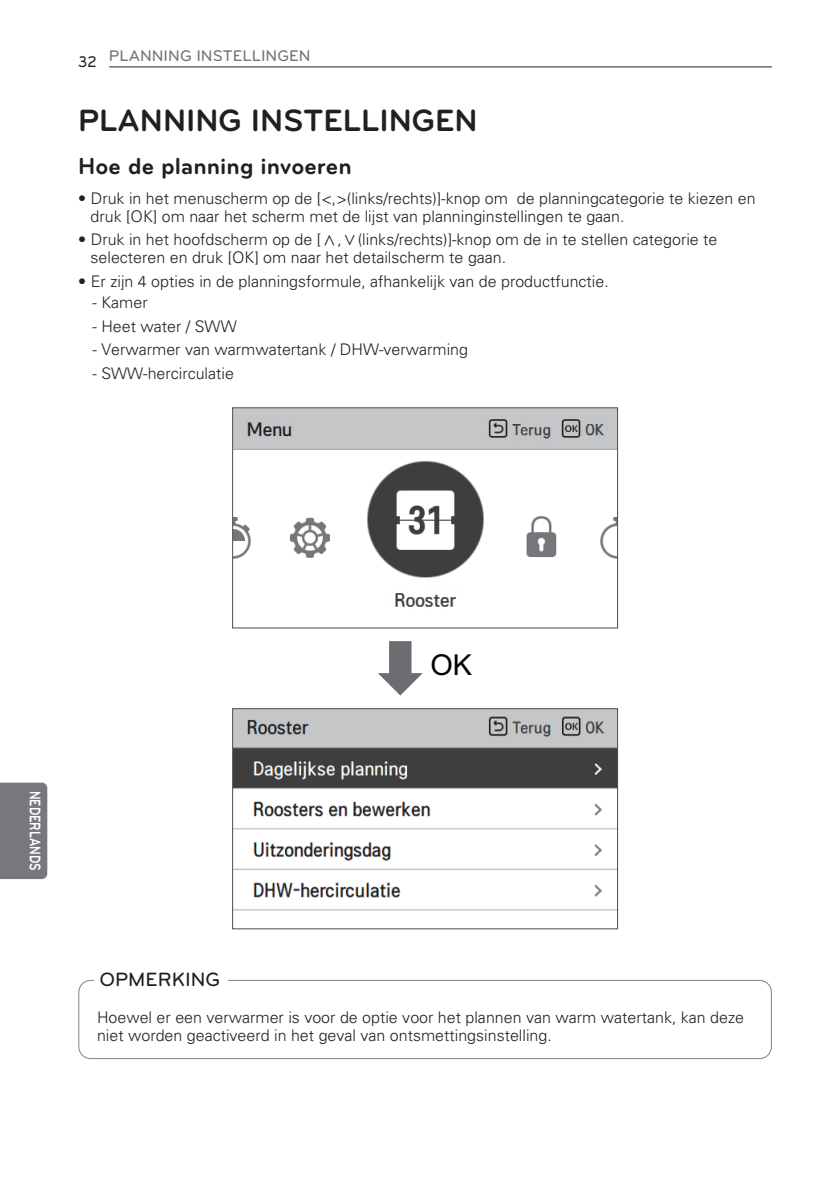
<style>
.page{position:relative;width:840px;height:1191px;background:#fff}
.page>*{position:absolute;margin:0;border:0;box-sizing:border-box;transform-origin:0 0}
.t1{font:700 32px "Bryant LG";color:#231f20}
.t2{font:28.8px "Arial";color:#030303}
.t3{font:700 24px "Bryant LG";color:#231f20}
.t4{font:500 20px "Bryant LG";color:#231f20}
.t5{font:300 16px/18px "Univers";color:#231f20}
.t6{font:500 16px "Bryant LG";color:#757679}
.t7{font:700 16px "Bryant LG";color:#fff;scale:.75 1}
.s1{color:#231f20}
.s2{font-family:"Hangang";font-weight:400}
</style>
<div class="page">
<hr style="left:109px;top:67px;width:662px;height:1px;background:#231f20">
<div style="left:0;top:782px;width:47px;height:97px;background:#76787b"></div>
<div style="left:78px;top:980px;width:693px;height:79px;border:2px solid #808285;border-radius:12px"></div>
<div style="left:94px;top:964px;width:133px;height:33px;background:#fff"></div>
<img style="left:234px;top:710px;width:381px;height:201px">
<div style="left:232px;top:708px;width:385px;height:221px;border:1px solid #4b4c4d"></div>
<svg style="left:378px;top:641px;width:44px;height:54px"></svg>
<img style="left:234px;top:409px;width:381px;height:198px">
<div style="left:232px;top:407px;width:385px;height:221px;border:1px solid #4b4c4d"></div>
<p class="t6" style="left:78px;top:47px;width:234px"><span class="s1">32</span> PLANNING INSTELLINGEN</p>
<h1 class="t1" style="left:78px;top:109px;width:400px">PLANNING INSTELLINGEN</h1>
<h3 class="t3" style="left:78px;top:158px;width:275px">Hoe de planning invoeren</h3>
<p class="t5" style="left:90px;top:190px;width:666px;text-indent:-12px">• Druk in het menuscherm op de [&lt;,&gt;(links/rechts)]-knop om de planningcategorie te kiezen en druk [OK] om naar het scherm met de lijst van planninginstellingen te gaan.</p>
<p class="t5" style="left:90px;top:232px;width:628px;text-indent:-12px">• Druk in het hoofdscherm op de [<span class="s2">∧</span>,<span class="s2">∨</span>(links/rechts)]-knop om de in te stellen categorie te selecteren en druk [OK] om naar het detailscherm te gaan.</p>
<p class="t5" style="left:78px;top:274px;width:531px">• Er zijn 4 opties in de planningsformule, afhankelijk van de productfunctie.</p>
<p class="t5" style="left:92px;top:295px;width:57px">- Kamer</p>
<p class="t5" style="left:92px;top:318px;width:146px">- Heet water / SWW</p>
<p class="t5" style="left:92px;top:342px;width:377px">- Verwarmer van warmwatertank / DHW-verwarming</p>
<p class="t5" style="left:92px;top:366px;width:143px">- SWW-hercirculatie</p>
<p class="t7" style="left:41px;top:790px;width:108px;rotate:90deg">NEDERLANDS</p>
<h2 class="t2" style="left:430px;top:654px;width:43px">OK</h2>
<p class="t4" style="left:99px;top:967px;width:122px">OPMERKING</p>
<p class="t5" style="left:97px;top:1009px;width:648px">Hoewel er een verwarmer is voor de optie voor het plannen van warm watertank, kan deze niet worden geactiveerd in het geval van ontsmettingsinstelling.</p>
</div>
